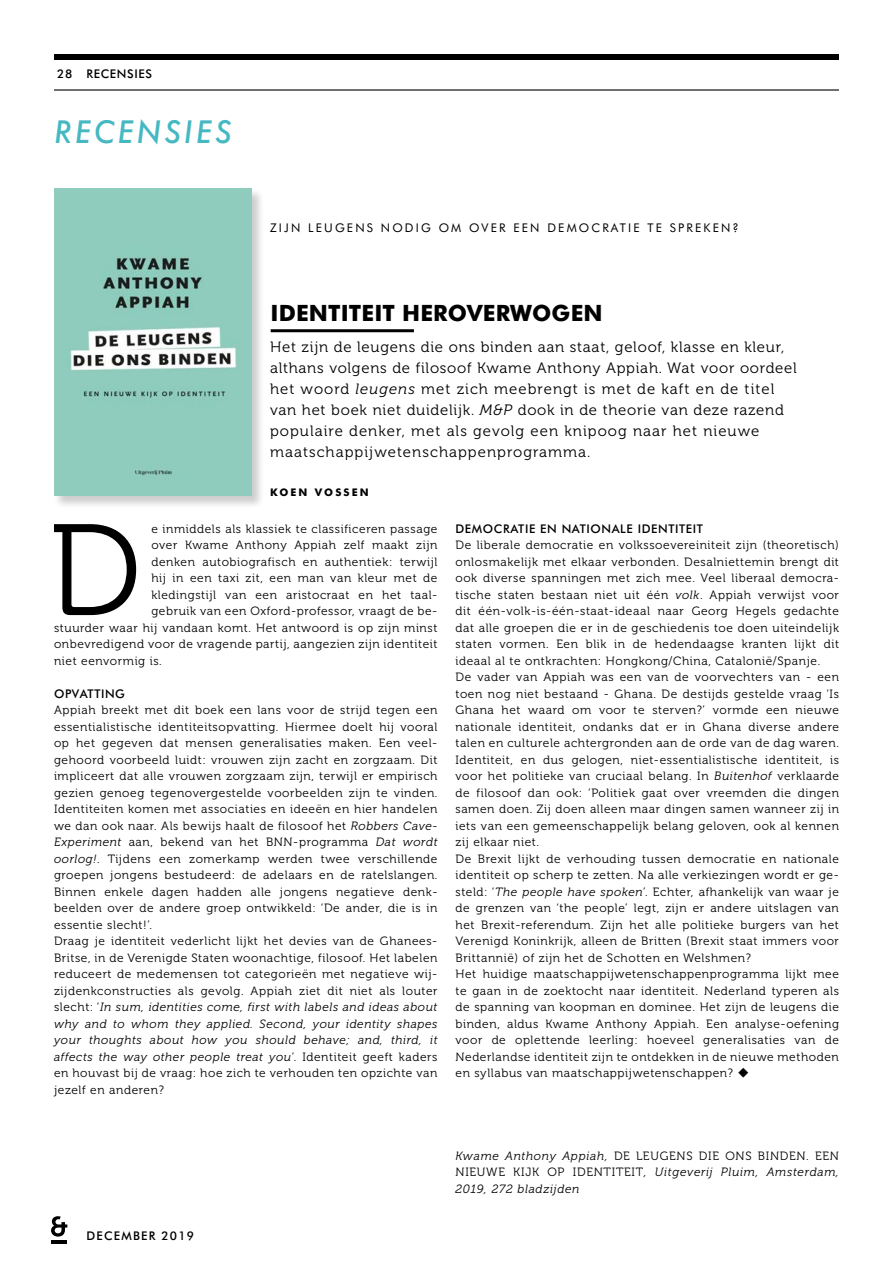
<style>
.page{position:relative;width:893px;height:1263px;background:#fff}
.page>*{position:absolute;margin:0;border:0;box-sizing:border-box;transform-origin:0 0}
.t1{font:129.3px "Museo 300";color:#000}
.t2{font:italic 500 30px "Futura";letter-spacing:.1em;color:#46b8c2}
.t3{font:700 22.5px "Futura BT";letter-spacing:.005em;color:#000}
.t4{font:15px/21px "Museo 300";letter-spacing:.05em;color:#000}
.t5{font:12px/16.5px "Museo 300";letter-spacing:.05em;color:#000}
.t6{font:italic 12px/16.5px "Museo 300";letter-spacing:.06em;color:#000;text-align:justify}
.t7{font:500 12px "Futura BT";letter-spacing:.05em;color:#000}
.t8{font:12px "Futura BT";letter-spacing:.18em;color:#000}
.t9{font:500 12px "Futura BT";letter-spacing:.1em;color:#000}
.t10{font:700 10.5px "Futura BT";letter-spacing:.2em;color:#000}
.s1{font-style:italic}
.s2{font-style:normal}
</style>
<div class="page">
<div style="left:54px;top:54px;width:785px;height:6px;background:#000"></div>
<hr style="left:54px;top:89px;width:785px;height:2px;background:#000">
<hr style="left:51px;top:1241px;width:15px;height:3px;background:#000">
<svg style="left:51px;top:1216px;width:16px;height:20px"></svg>
<div style="left:53px;top:188px;width:212px;height:321px;background:#000;opacity:.2"></div>
<img style="left:54px;top:188px;width:198px;height:308px">
<hr style="left:271px;top:329px;width:143px;height:3px;background:#000">
<p class="t7" style="left:57px;top:67px;width:17px">28</p>
<p class="t7" style="left:86px;top:67px;width:67px">RECENSIES</p>
<h2 class="t2" style="left:54px;top:111px;width:179px">RECENSIES</h2>
<p class="t8" style="left:270px;top:220px;width:470px">ZIJN LEUGENS NODIG OM OVER EEN DEMOCRATIE TE SPREKEN?</p>
<h3 class="t3" style="left:270px;top:300px;width:334px">IDENTITEIT HEROVERWOGEN</h3>
<p class="t4" style="left:270px;top:337px;width:528px">Het zijn de leugens die ons binden aan staat, geloof, klasse en kleur, althans volgens de filosoof Kwame Anthony Appiah. Wat voor oordeel het woord <span class="s1">leugens</span> met zich meebrengt is met de kaft en de titel van het boek niet duidelijk. <span class="s1">M&amp;P</span> dook in de theorie van deze razend populaire denker, met als gevolg een knipoog naar het nieuwe maatschappijwetenschappenprogramma.</p>
<p class="t10" style="left:270px;top:486px;width:100px">KOEN VOSSEN</p>
<h1 class="t1" style="left:49px;top:501px;width:94px">D</h1>
<p class="t5" style="left:151px;top:520px;width:288px">e inmiddels als klassiek te classificeren passage</p>
<p class="t5" style="left:151px;top:537px;width:288px">over Kwame Anthony Appiah zelf maakt zijn</p>
<p class="t5" style="left:151px;top:553px;width:288px">denken autobiografisch en authentiek: terwijl</p>
<p class="t5" style="left:151px;top:570px;width:288px">hij in een taxi zit, een man van kleur met de</p>
<p class="t5" style="left:151px;top:586px;width:288px">kledingstijl van een aristocraat en het taal-</p>
<p class="t5" style="left:151px;top:603px;width:288px">gebruik van een Oxford-professor, vraagt de be-</p>
<p class="t5" style="left:54px;top:619px;width:385px">stuurder waar hij vandaan komt. Het antwoord is op zijn minst</p>
<p class="t5" style="left:54px;top:636px;width:385px">onbevredigend voor de vragende partij, aangezien zijn identiteit</p>
<p class="t5" style="left:54px;top:652px;width:109px">niet eenvormig is.</p>
<p class="t7" style="left:54px;top:686px;width:72px">OPVATTING</p>
<p class="t5" style="left:54px;top:702px;width:385px">Appiah breekt met dit boek een lans voor de strijd tegen een essentialistische identiteitsopvatting. Hiermee doelt hij vooral op het gegeven dat mensen generalisaties maken. Een veel&shy;gehoord voorbeeld luidt: vrouwen zijn zacht en zorgzaam. Dit impliceert dat alle vrouwen zorgzaam zijn, terwijl er empirisch gezien genoeg tegenovergestelde voorbeelden zijn te vinden.<br>Identiteiten komen met associaties en ideeën en hier handelen we dan ook naar. Als bewijs haalt de filosoof het <span class="s1">Robbers Cave-Experiment</span> aan, bekend van het BNN-programma <span class="s1">Dat wordt oorlog!</span>. Tijdens een zomerkamp werden twee verschillende groepen jongens bestudeerd: de adelaars en de ratelslangen.<br>Binnen enkele dagen hadden alle jongens negatieve denk&shy;beelden over de andere groep ontwikkeld: ‘De ander, die is in essentie slecht!’.<br>Draag je identiteit vederlicht lijkt het devies van de Ghanees-Britse, in de Verenigde Staten woonachtige, filosoof. Het labelen reduceert de medemensen tot categorieën met negatieve wij&shy;zijdenkconstructies als gevolg. Appiah ziet dit niet als louter slecht: ‘<span class="s1">In sum, identities come, first with labels and ideas about why and to whom they applied. Second, your identity shapes your thoughts about how you should behave; and, third, it affects the way other people treat you</span>’. Identiteit geeft kaders en houvast bij de vraag: hoe zich te verhouden ten opzichte van jezelf en anderen?</p>
<p class="t7" style="left:455px;top:521px;width:249px">DEMOCRATIE EN NATIONALE IDENTITEIT</p>
<p class="t5" style="left:455px;top:537px;width:385px">De liberale democratie en volkssoevereiniteit zijn (theoretisch) onlosmakelijk met elkaar verbonden. Desalniettemin brengt dit ook diverse spanningen met zich mee. Veel liberaal democra&shy;tische staten bestaan niet uit één <span class="s1">volk</span>. Appiah verwijst voor dit één-volk-is-één-staat-ideaal naar Georg Hegels gedachte dat alle groepen die er in de geschiedenis toe doen uiteindelijk staten vormen. Een blik in de hedendaagse kranten lijkt dit ideaal al te ontkrachten: Hongkong/China, Catalonië/Spanje.<br>De vader van Appiah was een van de voorvechters van - een toen nog niet bestaand - Ghana. De destijds gestelde vraag ‘Is Ghana het waard om voor te sterven?’ vormde een nieuwe nationale identiteit, ondanks dat er in Ghana diverse andere talen en culturele achtergronden aan de orde van de dag waren.<br>Identiteit, en dus gelogen, niet-essentialistische identiteit, is voor het politieke van cruciaal belang. In <span class="s1">Buitenhof</span> verklaarde de filosoof dan ook: ‘Politiek gaat over vreemden die dingen samen doen. Zij doen alleen maar dingen samen wanneer zij in iets van een gemeenschappelijk belang geloven, ook al kennen zij elkaar niet.<br>De Brexit lijkt de verhouding tussen democratie en nationale identiteit op scherp te zetten. Na alle verkiezingen wordt er ge&shy;steld: ‘<span class="s1">The people have spoken</span>’. Echter, afhankelijk van waar je de grenzen van ‘the people’ legt, zijn er andere uitslagen van het Brexit-referendum. Zijn het alle politieke burgers van het Verenigd Koninkrijk, alleen de Britten (Brexit staat immers voor Brittannië) of zijn het de Schotten en Welshmen?<br>Het huidige maatschappijwetenschappenprogramma lijkt mee te gaan in de zoektocht naar identiteit. Nederland typeren als de spanning van koopman en dominee. Het zijn de leugens die binden, aldus Kwame Anthony Appiah. Een analyse-oefening voor de oplettende leerling: hoeveel generalisaties van de Nederlandse identiteit zijn te ontdekken in de nieuwe methoden en syllabus van maatschappijwetenschappen? ◆</p>
<p class="t9" style="left:86px;top:1228px;width:109px">DECEMBER 2019</p>
<p class="t6" style="left:455px;top:1147px;width:385px">Kwame Anthony Appiah, <span class="s2">DE LEUGENS DIE ONS BINDEN. EEN NIEUWE KIJK OP IDENTITEIT</span>, Uitgeverij Pluim, Amsterdam, 2019, 272 bladzijden</p>
</div>
